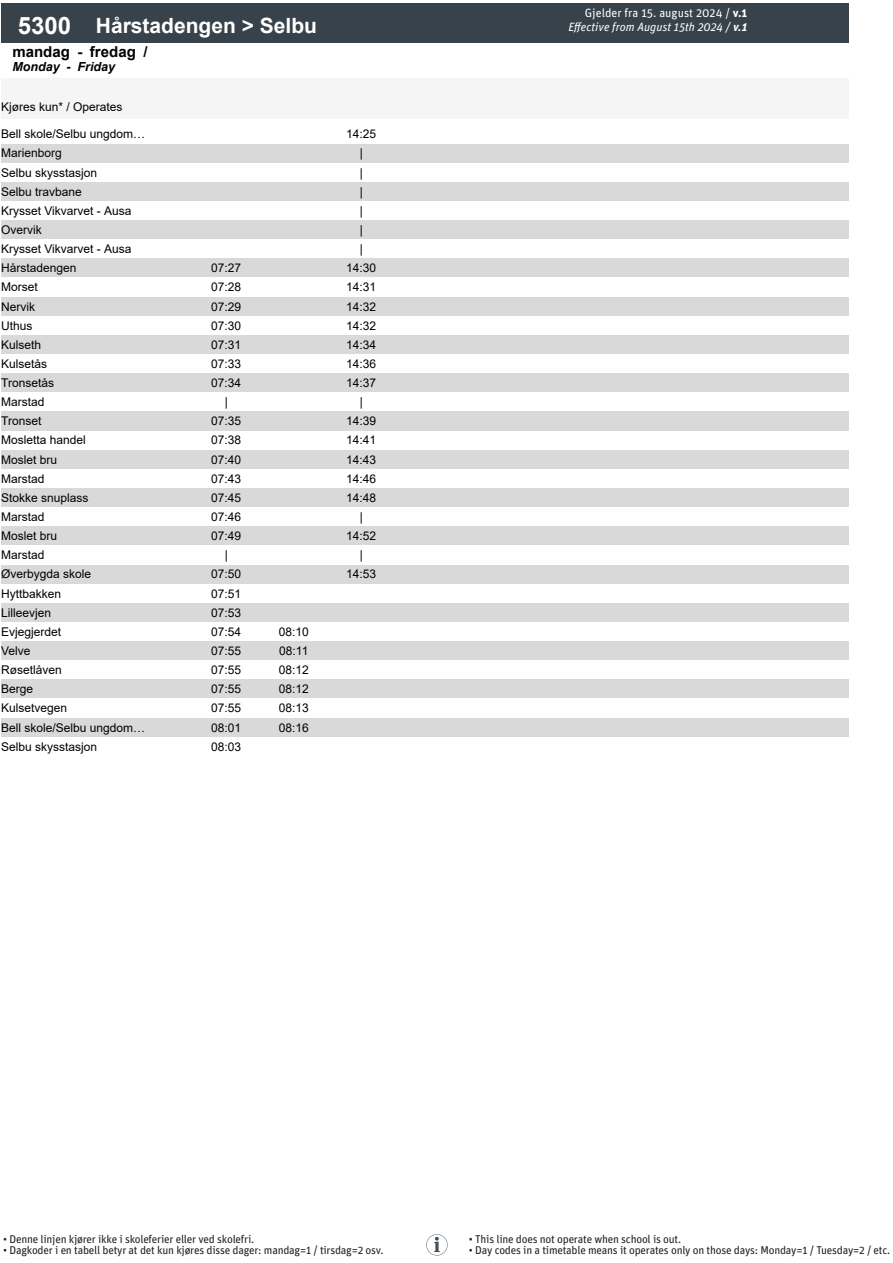
<style>
.page{position:relative;width:893px;height:1263px;background:#fff}
.page>*{position:absolute;margin:0;border:0;box-sizing:border-box;transform-origin:0 0}
.t1{font:700 21px "Arial";color:#fff}
.t2{font:700 15px "Arial";color:#000}
.t3{font:italic 700 12.45px "Arial";color:#000}
.t4{font:12px "Arial";color:#000}
.t5{font:italic 12px/14.4px "Unit Pro";color:#fff;text-align:right}
.t6{font:11.25px "Unit Pro";letter-spacing:-.02em;color:#231f20}
.s1{font-size:24px}
.s2{font-style:normal}
.s3{font-weight:700;font-style:normal}
.s4{font-weight:700}
</style>
<div class="page">
<div style="left:1px;top:79px;width:191px;height:40px;background:#f5f5f5"></div>
<div style="left:192px;top:79px;width:68px;height:40px;background:#f5f5f5"></div>
<div style="left:260px;top:79px;width:68px;height:40px;background:#f5f5f5"></div>
<div style="left:328px;top:79px;width:67px;height:40px;background:#f5f5f5"></div>
<div style="left:395px;top:79px;width:68px;height:40px;background:#f5f5f5"></div>
<div style="left:463px;top:79px;width:67px;height:40px;background:#f5f5f5"></div>
<div style="left:530px;top:79px;width:68px;height:40px;background:#f5f5f5"></div>
<div style="left:598px;top:79px;width:67px;height:40px;background:#f5f5f5"></div>
<div style="left:665px;top:79px;width:68px;height:40px;background:#f5f5f5"></div>
<div style="left:733px;top:79px;width:67px;height:40px;background:#f5f5f5"></div>
<div style="left:800px;top:79px;width:49px;height:40px;background:#f5f5f5"></div>
<div style="left:1px;top:3px;width:87px;height:40px;background:#37424a"></div>
<div style="left:88px;top:3px;width:761px;height:40px;background:#37424a"></div>
<div style="left:1px;top:144px;width:848px;height:19px;background:#d9d9d9"></div>
<div style="left:1px;top:182px;width:848px;height:19px;background:#d9d9d9"></div>
<div style="left:1px;top:220px;width:848px;height:20px;background:#d9d9d9"></div>
<div style="left:1px;top:259px;width:848px;height:19px;background:#d9d9d9"></div>
<div style="left:1px;top:297px;width:848px;height:19px;background:#d9d9d9"></div>
<div style="left:1px;top:335px;width:848px;height:19px;background:#d9d9d9"></div>
<div style="left:1px;top:374px;width:848px;height:19px;background:#d9d9d9"></div>
<div style="left:1px;top:412px;width:848px;height:19px;background:#d9d9d9"></div>
<div style="left:1px;top:450px;width:848px;height:19px;background:#d9d9d9"></div>
<div style="left:1px;top:488px;width:848px;height:19px;background:#d9d9d9"></div>
<div style="left:1px;top:527px;width:848px;height:19px;background:#d9d9d9"></div>
<div style="left:1px;top:565px;width:848px;height:19px;background:#d9d9d9"></div>
<div style="left:1px;top:603px;width:848px;height:19px;background:#d9d9d9"></div>
<div style="left:1px;top:641px;width:848px;height:20px;background:#d9d9d9"></div>
<div style="left:1px;top:680px;width:848px;height:19px;background:#d9d9d9"></div>
<div style="left:1px;top:718px;width:848px;height:19px;background:#d9d9d9"></div>
<svg style="left:426px;top:1234px;width:22px;height:21px"></svg>
<p class="t1" style="left:18px;top:10px;width:301px"><span class="s1">5300</span> Hårstadengen &gt; Selbu</p>
<p class="t2" style="left:12px;top:41px;width:137px">mandag - fredag /</p>
<p class="t3" style="left:12px;top:58px;width:104px">Monday - Friday</p>
<p class="t4" style="left:1px;top:99px;width:123px">Kjøres kun* / Operates</p>
<p class="t4" style="left:1px;top:126px;width:146px">Bell skole/Selbu ungdom…</p>
<p class="t4" style="left:346px;top:126px;width:32px">14:25</p>
<p class="t4" style="left:1px;top:145px;width:62px">Marienborg</p>
<p class="t4" style="left:360px;top:145px;width:5px">|</p>
<p class="t4" style="left:1px;top:164px;width:98px">Selbu skysstasjon</p>
<p class="t4" style="left:360px;top:164px;width:5px">|</p>
<p class="t4" style="left:1px;top:183px;width:82px">Selbu travbane</p>
<p class="t4" style="left:360px;top:183px;width:5px">|</p>
<p class="t4" style="left:1px;top:202px;width:132px">Krysset Vikvarvet - Ausa</p>
<p class="t4" style="left:360px;top:202px;width:5px">|</p>
<p class="t4" style="left:1px;top:221px;width:42px">Overvik</p>
<p class="t4" style="left:360px;top:221px;width:5px">|</p>
<p class="t4" style="left:1px;top:241px;width:132px">Krysset Vikvarvet - Ausa</p>
<p class="t4" style="left:360px;top:241px;width:5px">|</p>
<p class="t4" style="left:1px;top:260px;width:77px">Hårstadengen</p>
<p class="t4" style="left:211px;top:260px;width:32px">07:27</p>
<p class="t4" style="left:346px;top:260px;width:32px">14:30</p>
<p class="t4" style="left:1px;top:279px;width:38px">Morset</p>
<p class="t4" style="left:211px;top:279px;width:32px">07:28</p>
<p class="t4" style="left:346px;top:279px;width:32px">14:31</p>
<p class="t4" style="left:1px;top:298px;width:35px">Nervik</p>
<p class="t4" style="left:211px;top:298px;width:32px">07:29</p>
<p class="t4" style="left:346px;top:298px;width:32px">14:32</p>
<p class="t4" style="left:1px;top:317px;width:33px">Uthus</p>
<p class="t4" style="left:211px;top:317px;width:32px">07:30</p>
<p class="t4" style="left:346px;top:317px;width:32px">14:32</p>
<p class="t4" style="left:1px;top:336px;width:42px">Kulseth</p>
<p class="t4" style="left:211px;top:336px;width:32px">07:31</p>
<p class="t4" style="left:346px;top:336px;width:32px">14:34</p>
<p class="t4" style="left:1px;top:355px;width:48px">Kulsetås</p>
<p class="t4" style="left:211px;top:355px;width:32px">07:33</p>
<p class="t4" style="left:346px;top:355px;width:32px">14:36</p>
<p class="t4" style="left:1px;top:375px;width:54px">Tronsetås</p>
<p class="t4" style="left:211px;top:375px;width:32px">07:34</p>
<p class="t4" style="left:346px;top:375px;width:32px">14:37</p>
<p class="t4" style="left:1px;top:394px;width:45px">Marstad</p>
<p class="t4" style="left:225px;top:394px;width:5px">|</p>
<p class="t4" style="left:360px;top:394px;width:5px">|</p>
<p class="t4" style="left:1px;top:413px;width:42px">Tronset</p>
<p class="t4" style="left:211px;top:413px;width:32px">07:35</p>
<p class="t4" style="left:346px;top:413px;width:32px">14:39</p>
<p class="t4" style="left:1px;top:432px;width:86px">Mosletta handel</p>
<p class="t4" style="left:211px;top:432px;width:32px">07:38</p>
<p class="t4" style="left:346px;top:432px;width:32px">14:41</p>
<p class="t4" style="left:1px;top:451px;width:58px">Moslet bru</p>
<p class="t4" style="left:211px;top:451px;width:32px">07:40</p>
<p class="t4" style="left:346px;top:451px;width:32px">14:43</p>
<p class="t4" style="left:1px;top:470px;width:45px">Marstad</p>
<p class="t4" style="left:211px;top:470px;width:32px">07:43</p>
<p class="t4" style="left:346px;top:470px;width:32px">14:46</p>
<p class="t4" style="left:1px;top:489px;width:89px">Stokke snuplass</p>
<p class="t4" style="left:211px;top:489px;width:32px">07:45</p>
<p class="t4" style="left:346px;top:489px;width:32px">14:48</p>
<p class="t4" style="left:1px;top:508px;width:45px">Marstad</p>
<p class="t4" style="left:211px;top:508px;width:32px">07:46</p>
<p class="t4" style="left:360px;top:508px;width:5px">|</p>
<p class="t4" style="left:1px;top:528px;width:58px">Moslet bru</p>
<p class="t4" style="left:211px;top:528px;width:32px">07:49</p>
<p class="t4" style="left:346px;top:528px;width:32px">14:52</p>
<p class="t4" style="left:1px;top:547px;width:45px">Marstad</p>
<p class="t4" style="left:225px;top:547px;width:5px">|</p>
<p class="t4" style="left:360px;top:547px;width:5px">|</p>
<p class="t4" style="left:1px;top:566px;width:92px">Øverbygda skole</p>
<p class="t4" style="left:211px;top:566px;width:32px">07:50</p>
<p class="t4" style="left:346px;top:566px;width:32px">14:53</p>
<p class="t4" style="left:1px;top:585px;width:62px">Hyttbakken</p>
<p class="t4" style="left:211px;top:585px;width:32px">07:51</p>
<p class="t4" style="left:1px;top:604px;width:52px">Lilleevjen</p>
<p class="t4" style="left:211px;top:604px;width:32px">07:53</p>
<p class="t4" style="left:1px;top:623px;width:62px">Evjegjerdet</p>
<p class="t4" style="left:211px;top:623px;width:32px">07:54</p>
<p class="t4" style="left:279px;top:623px;width:32px">08:10</p>
<p class="t4" style="left:1px;top:642px;width:31px">Velve</p>
<p class="t4" style="left:211px;top:642px;width:32px">07:55</p>
<p class="t4" style="left:279px;top:642px;width:31px">08:11</p>
<p class="t4" style="left:1px;top:662px;width:62px">Røsetlåven</p>
<p class="t4" style="left:211px;top:662px;width:32px">07:55</p>
<p class="t4" style="left:279px;top:662px;width:32px">08:12</p>
<p class="t4" style="left:1px;top:681px;width:34px">Berge</p>
<p class="t4" style="left:211px;top:681px;width:32px">07:55</p>
<p class="t4" style="left:279px;top:681px;width:32px">08:12</p>
<p class="t4" style="left:1px;top:700px;width:68px">Kulsetvegen</p>
<p class="t4" style="left:211px;top:700px;width:32px">07:55</p>
<p class="t4" style="left:279px;top:700px;width:32px">08:13</p>
<p class="t4" style="left:1px;top:719px;width:146px">Bell skole/Selbu ungdom…</p>
<p class="t4" style="left:211px;top:719px;width:32px">08:01</p>
<p class="t4" style="left:279px;top:719px;width:32px">08:16</p>
<p class="t4" style="left:1px;top:738px;width:98px">Selbu skysstasjon</p>
<p class="t4" style="left:211px;top:738px;width:32px">08:03</p>
<p class="t5" style="left:568px;top:5px;width:180px"><span class="s2">Gjelder fra 15. august 2024 /</span> <span class="s3">v.1<br></span>Effective from August 15th 2024 / <span class="s4">v.1</span></p>
<p class="t6" style="left:3px;top:1231px;width:253px">• Denne linjen kjører ikke i skoleferier eller ved skolefri.</p>
<p class="t6" style="left:3px;top:1243px;width:382px">• Dagkoder i en tabell betyr at det kun kjøres disse dager: mandag=1 / tirsdag=2 osv.</p>
<p class="t6" style="left:469px;top:1231px;width:214px">• This line does not operate when school is out.</p>
<p class="t6" style="left:469px;top:1243px;width:423px">• Day codes in a timetable means it operates only on those days: Monday=1 / Tuesday=2 / etc.</p>
</div>
